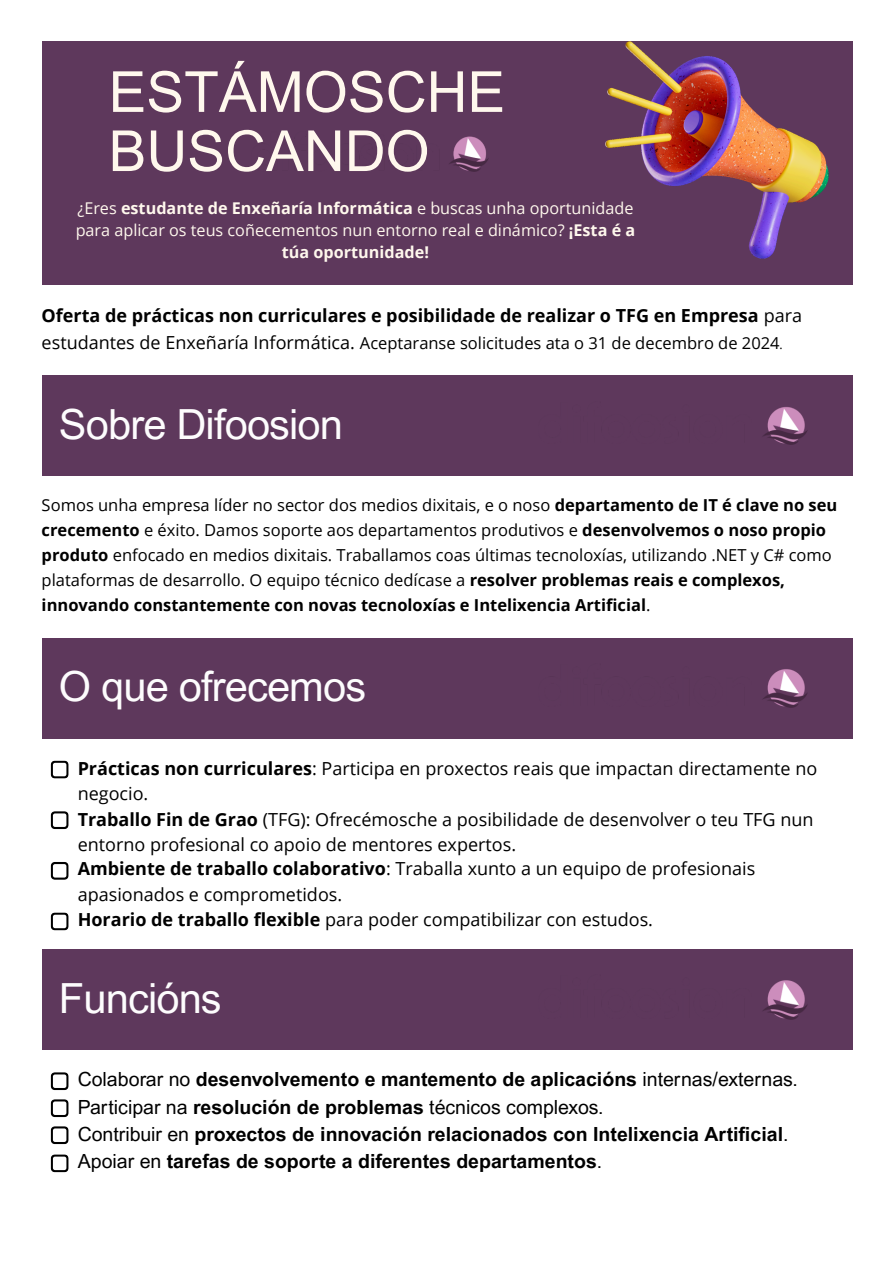
<style>
.page{position:relative;width:894px;height:1263px;background:#fff}
.page>*{position:absolute;margin:0;border:0;box-sizing:border-box;transform-origin:0 0}
.t1{font:56.55px/59.1px "Arial MT Pro";color:#fff8ed}
.t2{font:41.55px "Arial MT Pro";letter-spacing:-.02em;color:#fdfcfd}
.t3{font:700 19.5px "Arial MT Pro";color:#000}
.t4{font:19.5px "Arial MT Pro";color:#000}
.t5{font:18px/24.8px "Open Sans";color:#000}
.t6{font:700 18px "Open Sans";color:#000}
.t7{font:16.5px/25px "Open Sans";color:#000}
.t8{font:16.2px/22.4px "Open Sans";color:#fff8ed;text-align:center}
.s1{font-weight:700}
.s2{font-weight:400}
.s3{font-size:18px}
.s4{font-size:12px}
</style>
<div class="page">
<div style="left:42px;top:42px;width:810px;height:243px;background:#5e385c"></div>
<img style="left:449px;top:136px;width:39px;height:35px">
<img style="left:605px;top:42px;width:222px;height:217px">
<div style="left:42px;top:376px;width:810px;height:100px;background:#5e385c"></div>
<img style="left:763px;top:407px;width:44px;height:38px">
<div style="left:42px;top:638px;width:810px;height:100px;background:#5e385c"></div>
<img style="left:763px;top:669px;width:44px;height:38px">
<svg style="left:51px;top:760px;width:18px;height:18px"></svg>
<svg style="left:51px;top:811px;width:18px;height:18px"></svg>
<svg style="left:51px;top:862px;width:18px;height:18px"></svg>
<svg style="left:51px;top:912px;width:18px;height:18px"></svg>
<div style="left:42px;top:950px;width:810px;height:100px;background:#5e385c"></div>
<img style="left:763px;top:980px;width:44px;height:40px">
<svg style="left:51px;top:1072px;width:18px;height:18px"></svg>
<svg style="left:51px;top:1099px;width:18px;height:18px"></svg>
<svg style="left:51px;top:1126px;width:18px;height:18px"></svg>
<svg style="left:51px;top:1154px;width:18px;height:18px"></svg>
<p class="t1" style="left:109px;top:70px;width:398px">ESTÁMOSCHE<br>BUSCANDO</p>
<p class="t8" style="left:76px;top:196px;width:561px">¿Eres <span class="s1">estudante de Enxeñaría Informática</span> e buscas unha oportunidade para aplicar os teus coñecementos nun entorno real e dinámico? <span class="s1">¡Esta é a túa oportunidade!</span></p>
<p class="t6" style="left:42px;top:303px;width:762px">Oferta de prácticas non curriculares e posibilidade de realizar o TFG en Empresa <span class="s2">para</span></p>
<p class="t7" style="left:42px;top:330px;width:742px"><span class="s3">estudantes de Enxeñaría Informática.</span> Aceptaranse solicitudes ata o 31 de decembro de 2024<span class="s4">.</span></p>
<p class="t2" style="left:59px;top:409px;width:285px">Sobre Difoosion</p>
<p class="t7" style="left:42px;top:492px;width:797px">Somos unha empresa líder no sector dos medios dixitais, e o noso <span class="s1">departamento de IT é clave no seu crecemento</span> e éxito. Damos soporte aos departamentos produtivos e <span class="s1">desenvolvemos o noso propio produto</span> enfocado en medios dixitais. Traballamos coas últimas tecnoloxías, utilizando .NET y C# como plataformas de desarrollo. O equipo técnico dedícase a <span class="s1">resolver problemas reais e complexos, innovando constantemente con novas tecnoloxías e Intelixencia Artificial</span>.</p>
<p class="t2" style="left:59px;top:671px;width:308px">O que ofrecemos</p>
<p class="t5" style="left:78px;top:756px;width:740px"><span class="s1">Prácticas non curriculares</span>: Participa en proxectos reais que impactan directamente no negocio.</p>
<p class="t5" style="left:78px;top:806px;width:737px"><span class="s1">Traballo Fin de Grao</span> (TFG): Ofrecémosche a posibilidade de desenvolver o teu TFG nun entorno profesional co apoio de mentores expertos.</p>
<p class="t5" style="left:78px;top:855px;width:679px;line-height:25.8px"><span class="s1">Ambiente de traballo colaborativo</span>: Traballa xunto a un equipo de profesionais apasionados e comprometidos.</p>
<p class="t5" style="left:78px;top:907px;width:576px"><span class="s1">Horario de traballo flexible</span> para poder compatibilizar con estudos.</p>
<p class="t2" style="left:59px;top:982px;width:164px">Funcións</p>
<p class="t3" style="left:78px;top:1071px;width:721px"><span class="s2">Colaborar no</span> desenvolvemento e mantemento de aplicacións <span class="s2">internas/externas.</span></p>
<p class="t4" style="left:78px;top:1100px;width:527px">Participar na <span class="s1">resolución de problemas</span> técnicos complexos.</p>
<p class="t3" style="left:78px;top:1127px;width:712px"><span class="s2">Contribuir en</span> proxectos de innovación relacionados con Intelixencia Artificial<span class="s2">.</span></p>
<p class="t3" style="left:78px;top:1154px;width:526px"><span class="s2">Apoiar en</span> tarefas de soporte a diferentes departamentos<span class="s2">.</span></p>
</div>
